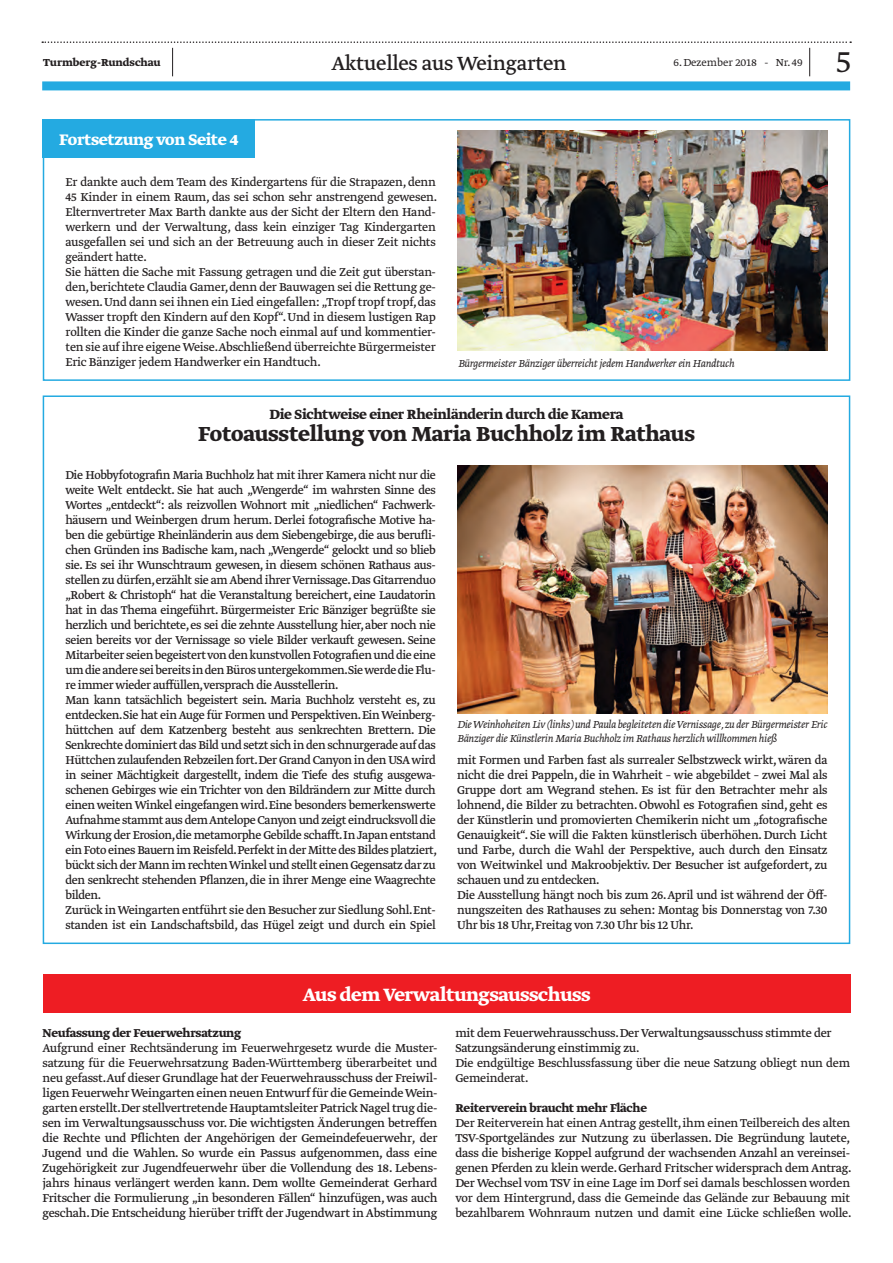
<style>
.page{position:relative;width:893px;height:1263px;background:#fff}
.page>*{position:absolute;margin:0;border:0;box-sizing:border-box;transform-origin:0 0}
.t1{font:300 36px "Greta Text Std";color:#231f20}
.t2{font:700 24px "Greta Text Std";letter-spacing:-.01em;color:#231f20}
.t3{font:22.5px "Greta Text Std";letter-spacing:-.015em;color:#231f20}
.t4{font:700 21px "Greta Text Std";letter-spacing:-.02em;color:#fff}
.t5{font:700 18px "Greta Text Std";letter-spacing:-.02em;color:#fff}
.t6{font:700 15.75px "Greta Text Std";letter-spacing:-.02em;color:#231f20}
.t7{font:13.5px/15px "Greta Text Std";letter-spacing:-.03em;color:#231f20;scale:.96 1}
.t8{font:13.5px/15px "Greta Text Std Regular Min";letter-spacing:-.02em;color:#231f20}
.t9{font:13.5px/15px "Greta Text Std";letter-spacing:-.03em;color:#231f20;text-align:justify}
.t10{font:700 13.5px "Greta Text Std";letter-spacing:-.02em;color:#231f20}
.t11{font:italic 300 12px/13.5px "Greta Text Std";letter-spacing:-.02em;color:#231f20}
.t12{font:300 12px "Greta Text Std";color:#231f20}
.t13{font:700 12px "Greta Text Std";color:#231f20}
.s1{font-family:"Greta Text Std Regular Min"}
.s2{font-family:"Greta Text Std"}
</style>
<div class="page">
<div style="left:42px;top:81px;width:808px;height:9px;background:#24aae1"></div>
<svg style="left:42px;top:41px;width:809px;height:35px"></svg>
<div style="left:43px;top:975px;width:808px;height:38px;background:#ee1d23"></div>
<div style="left:43px;top:119px;width:212px;height:38px;background:#24aae1"></div>
<div style="left:43px;top:119px;width:807px;height:262px;border:2px solid #24aae1"></div>
<img style="left:457px;top:130px;width:370px;height:221px">
<img style="left:457px;top:466px;width:371px;height:247px">
<p class="t13" style="left:43px;top:56px;width:119px">Turmberg-Rundschau</p>
<h3 class="t3" style="left:331px;top:50px;width:237px">Aktuelles aus Weingarten</h3>
<p class="t12" style="left:674px;top:56px;width:130px">6. Dezember 2018 - Nr. 49</p>
<h1 class="t1" style="left:836px;top:41px;width:16px">5</h1>
<h3 class="t5" style="left:59px;top:129px;width:181px">Fortsetzung von Seite 4</h3>
<p class="t8" style="left:66px;top:175px;width:373px">Er dankte auch dem Team des Kindergartens für die Strapazen, denn 45 Kinder in einem Raum, das sei schon sehr anstrengend gewesen.<br>Elternvertreter Max Barth dankte aus der Sicht der Eltern den Hand&shy;werkern und der Verwaltung, dass kein einziger Tag Kindergarten ausgefallen sei und sich an der Betreuung auch in dieser Zeit nichts geändert hatte.<br>Sie hätten die Sache mit Fassung getragen und die Zeit gut überstan&shy;den, berichtete Claudia Gamer, denn der Bauwagen sei die Rettung ge&shy;wesen. Und dann sei ihnen ein Lied eingefallen: „Tropf tropf tropf, das Wasser tropft den Kindern auf den Kopf“. Und in diesem lustigen Rap rollten die Kinder die ganze Sache noch einmal auf und kommentier&shy;ten sie auf ihre eigene Weise.Abschließend überreichte Bürgermeister Eric Bänziger jedem Handwerker ein Handtuch.</p>
<p class="t11" style="left:458px;top:358px;width:278px">Bürgermeister Bänziger überreicht jedem Handwerker ein Handtuch</p>
<p class="t6" style="left:269px;top:405px;width:356px">Die Sichtweise einer Rheinländerin durch die Kamera</p>
<h2 class="t2" style="left:198px;top:420px;width:498px">Fotoausstellung von Maria Buchholz im Rathaus</h2>
<p class="t7" style="left:65px;top:468px;width:389px">Die Hobbyfotografin Maria Buchholz hat mit ihrer Kamera nicht nur die weite Welt entdeckt. Sie hat auch „Wengerde“ im wahrsten Sinne des Wortes „entdeckt“: als reizvollen Wohnort mit „niedlichen“ Fachwerk&shy;häusern und Weinbergen drum herum. Derlei fotografische Motive ha&shy;ben die gebürtige Rheinländerin aus dem Siebengebirge, die aus berufli&shy;chen Gründen ins Badische kam, nach „Wengerde“ gelockt und so blieb sie. Es sei ihr Wunschtraum gewesen, in diesem schönen Rathaus aus&shy;stellen zu dürfen,erzählt sie am Abend ihrer Vernissage.Das Gitarrenduo „Robert &amp; Christoph“ hat die Veranstaltung bereichert, eine Laudatorin hat in das Thema eingeführt. Bürgermeister Eric Bänziger begrüßte sie herzlich und berichtete, es sei die zehnte Ausstellung hier, aber noch nie seien bereits vor der Vernissage so viele Bilder verkauft gewesen. Seine Mitarbeiter seien begeistert von den kunstvollen Fotografien und die eine um die andere sei bereits in den Büros untergekommen.Sie werde die Flu&shy;re immer wieder auffüllen,versprach die Ausstellerin.<br>Man kann tatsächlich begeistert sein. Maria Buchholz versteht es, zu entdecken. Sie hat ein Auge für Formen und Perspektiven. Ein Weinberg&shy;hüttchen auf dem Katzenberg besteht aus senkrechten Brettern. Die Senkrechte dominiert das Bild und setzt sich in den schnurgerade auf das Hüttchen zulaufenden Rebzeilen fort.Der Grand Canyon in den USA wird in seiner Mächtigkeit dargestellt, indem die Tiefe des stufig ausgewa&shy;schenen Gebirges wie ein Trichter von den Bildrändern zur Mitte durch einen weiten Winkel eingefangen wird. Eine besonders bemerkenswerte Aufnahme stammt aus dem Antelope Canyon und zeigt eindrucksvoll die Wirkung der Erosion,die metamorphe Gebilde schafft.In Japan entstand ein Foto eines Bauern im Reisfeld.Perfekt in der Mitte des Bildes platziert, bückt sich der Mann im rechten Winkel und stellt einen Gegensatz dar zu den senkrecht stehenden Pflanzen, die in ihrer Menge eine Waagrechte bilden.<br>Zurück in Weingarten entführt sie den Besucher zur Siedlung Sohl.Ent&shy;standen ist ein Landschaftsbild, das Hügel zeigt und durch ein Spiel</p>
<p class="t11" style="left:457px;top:718px;width:372px">Die Weinhoheiten Liv (links) und Paula begleiteten die Vernissage, zu der Bürgermeister Eric<br>Bänziger die Künstlerin Maria Buchholz im Rathaus herzlich willkommen hieß</p>
<p class="t7" style="left:457px;top:753px;width:387px">mit Formen und Farben fast als surrealer Selbstzweck wirkt, wären da nicht die drei Pappeln, die in Wahrheit – wie abgebildet – zwei Mal als Gruppe dort am Wegrand stehen. Es ist für den Betrachter mehr als lohnend, die Bilder zu betrachten. Obwohl es Fotografien sind, geht es der Künstlerin und promovierten Chemikerin nicht um „fotografische Genauigkeit“. Sie will die Fakten künstlerisch überhöhen. Durch Licht und Farbe, durch die Wahl der Perspektive, auch durch den Einsatz von Weitwinkel und Makroobjektiv. Der Besucher ist aufgefordert, zu schauen und zu entdecken.<br>Die Ausstellung hängt noch bis zum 26. April und ist während der Öff&shy;nungszeiten des Rathauses zu sehen: Montag bis Donnerstag von 7.30<br>Uhr bis 18 Uhr, Freitag von 7.30 Uhr bis 12 Uhr.</p>
<h3 class="t4" style="left:303px;top:983px;width:289px">Aus dem Verwaltungsausschuss</h3>
<p class="t10" style="left:43px;top:1024px;width:200px">Neufassung der Feuerwehrsatzung</p>
<p class="t8" style="left:43px;top:1041px;width:396px">Aufgrund einer Rechtsänderung im Feuerwehrgesetz wurde die Muster&shy;satzung für die Feuerwehrsatzung Baden-Württemberg überarbeitet und</p>
<p class="t9" style="left:43px;top:1071px;width:396px"><span class="s1">neu gefa</span>sst.Auf dieser Grundlage hat der Feuerwehrausschuss der Freiwil&shy;ligen Feuerwehr Weingarten einen neuen Entwurf für die Gemeinde Wein&shy;garten erstellt.Der stellvertretende Hauptamtsleiter Patrick Nagel trug die&shy;sen im Verwaltungsausschuss vor. Die wichtigsten Änderungen betreffen die Rechte und Pflichten der Angehörigen der Gemeindefeuerwehr, der Jugend und die Wahlen. So wurde ein Passus aufgenommen, dass eine Zugehörigkeit zur Jugendfeuerwehr über die Vollendung des 18. Lebens&shy;jahrs hinaus verlängert werden kann. Dem wollte Gemeinderat Gerhard Fritscher die Formulierung „in besonderen Fällen“ hinzufügen, was auch geschah. Die Entscheidung hierüber trifft der Jugendwart in Abstimmung</p>
<p class="t9" style="left:455px;top:1026px;width:378px">mit dem Feuerwehrausschuss. Der Verwaltungsausschuss stimmte der<br>Satzungsänderung einstimmig zu<span class="s1">.</span></p>
<p class="t8" style="left:455px;top:1056px;width:396px">Die endgültige Beschlussfassung über die neue Satzung obliegt nun dem<br>Gemeinderat.</p>
<p class="t10" style="left:455px;top:1099px;width:193px">Reiterverein braucht mehr Fläche</p>
<p class="t8" style="left:455px;top:1116px;width:396px">Der Reiterverein hat einen Antrag gestellt, ihm einen Teilbereich des alten</p>
<p class="t9" style="left:455px;top:1131px;width:398px">TSV-Sportgeländes zur Nutzung zu überlassen. Die Begründung lautete, dass die bisherige Koppel aufgrund der wachsenden Anzahl an vereinsei&shy;genen Pferden zu klein werde. Gerhard Fritscher widersprach dem Antrag.</p>
<p class="t8" style="left:455px;top:1176px;width:398px;text-align:justify"><span class="s2">Der Wechsel vom TSV in</span> eine Lage im Dorf sei damals beschlossen worden vor dem Hintergrund, dass die Gemeinde das Gelände zur Bebauung mit bezahlbarem Wohnraum nutzen und damit eine Lücke schließen wolle.</p>
</div>
